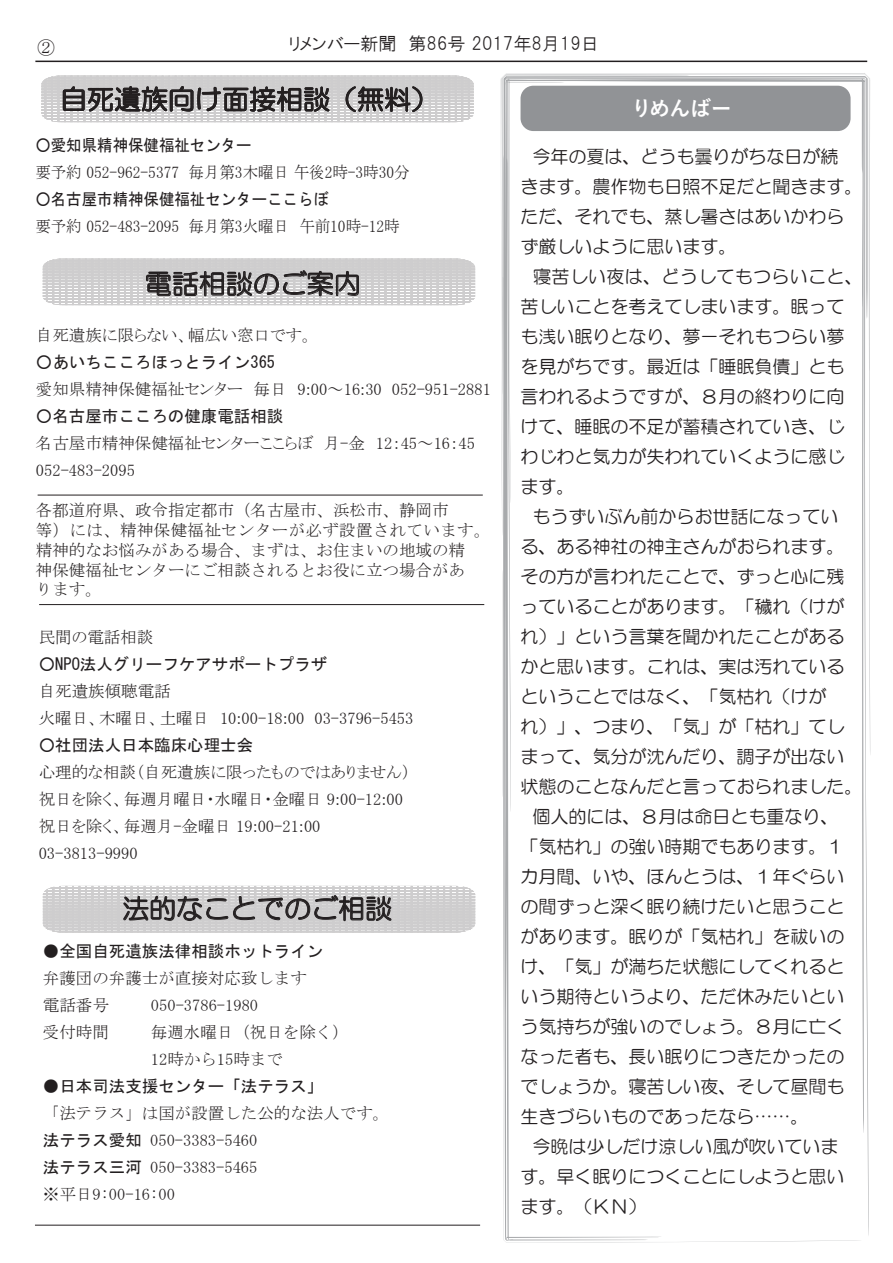
<style>
.page{position:relative;width:893px;height:1263px;background:#fff}
.page>*{position:absolute;margin:0;border:0;box-sizing:border-box;transform-origin:0 0}
.t1{font:27px "HG Maru Gothic MPRO";color:#231f20}
.t2{font:700 21px "Yu Gothic";letter-spacing:-.03em;color:#fff}
.t3{font:18px/30px "HG Maru Gothic MPRO";color:#231f20}
.t4{font:18px "HGP Gothic M";color:#231f20}
.t5{font:18px "MS P Mincho";color:#231f20}
.t6{font:16.5px/27px "MS P Mincho";color:#231f20}
.t7{font:16.5px/27px "MS Mincho";color:#231f20}
.t8{font:16.5px "MS Gothic";color:#231f20}
.t9{font:16.5px "MS P Mincho";color:#231f20;scale:.94 1}
.t10{font:16.5px "MS Gothic";color:#231f20;scale:.94 1}
.s1{font-family:"MS Gothic"}
</style>
<div class="page">
<svg style="left:41px;top:76px;width:433px;height:46px;background:#b0aeaf"></svg>
<svg style="left:43px;top:259px;width:432px;height:46px;background:#c3c2c2"></svg>
<svg style="left:43px;top:886px;width:432px;height:46px;background:#c2c1c2"></svg>
<hr style="left:38px;top:495px;width:445px;height:1px;background:#231f20">
<hr style="left:39px;top:604px;width:445px;height:1px;background:#231f20">
<hr style="left:35px;top:1225px;width:445px;height:1px;background:#231f20">
<svg style="left:501px;top:73px;width:362px;height:1169px"></svg>
<hr style="left:35px;top:61px;width:832px;height:1px;background:#231f20">
<p class="t5" style="left:37px;top:38px;width:19px">②</p>
<p class="t4" style="left:289px;top:34px;width:311px">リメンバー新聞　第86号 2017年8月19日</p>
<h1 class="t1" style="left:60px;top:86px;width:380px">自死遺族向け面接相談（無料）</h1>
<p class="t2" style="left:631px;top:97px;width:102px">りめんばー</p>
<p class="t10" style="left:35px;top:137px;width:232px">○愛知県精神保健福祉センター</p>
<p class="t9" style="left:35px;top:164px;width:400px">要予約 052-962-5377 毎月第3木曜日 午後2時-3時30分</p>
<p class="t10" style="left:35px;top:191px;width:314px">○名古屋市精神保健福祉センターここらぼ</p>
<p class="t9" style="left:35px;top:218px;width:389px">要予約 052-483-2095 毎月第3火曜日　午前10時-12時</p>
<h1 class="t1" style="left:145px;top:270px;width:217px">電話相談のご案内</h1>
<p class="t6" style="left:36px;top:321px;width:279px">自死遺族に限らない、幅広い窓口です。</p>
<p class="t8" style="left:36px;top:353px;width:241px">○あいちこころほっとライン365</p>
<p class="t6" style="left:36px;top:375px;width:456px">愛知県精神保健福祉センター 毎日　9:00～16:30 052-951-2881</p>
<p class="t8" style="left:36px;top:407px;width:249px">○名古屋市こころの健康電話相談</p>
<p class="t6" style="left:36px;top:429px;width:440px">名古屋市精神保健福祉センターここらぼ 月-金　12：45～16：45<br>052-483-2095</p>
<p class="t7" style="left:36px;top:500px;width:456px;line-height:19.8px">各都道府県、政令指定都市（名古屋市、浜松市、静岡市<br>等）には、精神保健福祉センターが必ず設置されています。精神的なお悩みがある場合、まずは、お住まいの地域の精<br>神保健福祉センターにご相談されるとお役に立つ場合があ<br>ります。</p>
<p class="t6" style="left:39px;top:623px;width:116px">民間の電話相談</p>
<p class="t8" style="left:39px;top:656px;width:290px">○NPO法人グリーフケアサポートプラザ</p>
<p class="t6" style="left:39px;top:677px;width:376px">自死遺族傾聴電話<br>火曜日、木曜日、土曜日　10:00-18:00 03-3796-5453</p>
<p class="t8" style="left:39px;top:737px;width:216px">○社団法人日本臨床心理士会</p>
<p class="t6" style="left:39px;top:758px;width:373px">心理的な相談（自死遺族に限ったものではありません）祝日を除く、毎週月曜日・水曜日・金曜日 9:00-12:00祝日を除く、毎週月-金曜日 19:00-21:00<br>03-3813-9990　　</p>
<h1 class="t1" style="left:122px;top:895px;width:272px">法的なことでのご相談</h1>
<p class="t8" style="left:43px;top:943px;width:282px">●全国自死遺族法律相談ホットライン</p>
<p class="t7" style="left:43px;top:965px;width:265px">弁護団の弁護士が直接対応致します電話番号</p>
<p class="t7" style="left:151px;top:992px;width:109px">050-3786-1980</p>
<p class="t7" style="left:43px;top:1019px;width:68px">受付時間</p>
<p class="t7" style="left:151px;top:1019px;width:199px">毎週水曜日（祝日を除く）<br>12時から15時まで</p>
<p class="t8" style="left:43px;top:1078px;width:282px">●日本司法支援センター「法テラス」</p>
<p class="t7" style="left:43px;top:1100px;width:348px">「法テラス」は国が設置した公的な法人です。<span class="s1">法テラス愛知</span> 050-3383-5460<br><span class="s1">法テラス三河</span> 050-3383-5465<br>※平日9:00-16:00</p>
<p class="t3" style="left:520px;top:141px;width:343px;text-indent:12px">今年の夏は、どうも曇りがちな日が続<br>きます。農作物も日照不足だと聞きます。ただ、それでも、蒸し暑さはあいかわらず厳しいように思います。</p>
<p class="t3" style="left:520px;top:261px;width:344px;text-indent:13px">寝苦しい夜は、どうしてもつらいこと、苦しいことを考えてしまいます。眠っても浅い眠りとなり、夢－それもつらい夢を見がちです。最近は「睡眠負債」とも言われるようですが、８月の終わりに向けて、睡眠の不足が蓄積されていき、じわじわと気力が失われていくように感じます。</p>
<p class="t3" style="left:532px;top:501px;width:308px">もうずいぶん前からお世話になってい</p>
<p class="t3" style="left:520px;top:531px;width:325px">る、ある神社の神主さんがおられます。</p>
<p class="t3" style="left:520px;top:561px;width:325px">その方が言われたことで、ずっと心に残</p>
<p class="t3" style="left:520px;top:591px;width:325px">っていることがあります。「穢れ（けが</p>
<p class="t3" style="left:520px;top:621px;width:325px">れ）」という言葉を聞かれたことがある</p>
<p class="t3" style="left:520px;top:651px;width:325px">かと思います。これは、実は汚れている</p>
<p class="t3" style="left:520px;top:681px;width:307px">ということではなく、「気枯れ（けが</p>
<p class="t3" style="left:520px;top:711px;width:325px">れ）」、つまり、「気」が「枯れ」てし</p>
<p class="t3" style="left:520px;top:741px;width:325px">まって、気分が沈んだり、調子が出ない</p>
<p class="t3" style="left:520px;top:771px;width:343px">状態のことなんだと言っておられました。</p>
<p class="t3" style="left:532px;top:801px;width:308px">個人的には、８月は命日とも重なり、</p>
<p class="t3" style="left:520px;top:831px;width:325px">「気枯れ」の強い時期でもあります。１</p>
<p class="t3" style="left:520px;top:861px;width:325px">カ月間、いや、ほんとうは、１年ぐらい</p>
<p class="t3" style="left:520px;top:891px;width:325px">の間ずっと深く眠り続けたいと思うこと</p>
<p class="t3" style="left:520px;top:921px;width:325px">があります。眠りが「気枯れ」を祓いの</p>
<p class="t3" style="left:520px;top:951px;width:325px">け、「気」が満ちた状態にしてくれると</p>
<p class="t3" style="left:520px;top:981px;width:325px">いう期待というより、ただ休みたいとい</p>
<p class="t3" style="left:520px;top:1011px;width:325px">う気持ちが強いのでしょう。８月に亡く</p>
<p class="t3" style="left:520px;top:1041px;width:325px">なった者も、長い眠りにつきたかったの</p>
<p class="t3" style="left:520px;top:1071px;width:325px">でしょうか。寝苦しい夜、そして昼間も</p>
<p class="t3" style="left:520px;top:1101px;width:289px">生きづらいものであったなら……。</p>
<p class="t3" style="left:532px;top:1131px;width:308px">今晩は少しだけ涼しい風が吹いていま</p>
<p class="t3" style="left:520px;top:1161px;width:325px">す。早く眠りにつくことにしようと思い</p>
<p class="t3" style="left:520px;top:1191px;width:127px">ます。（ＫＮ）</p>
</div>
